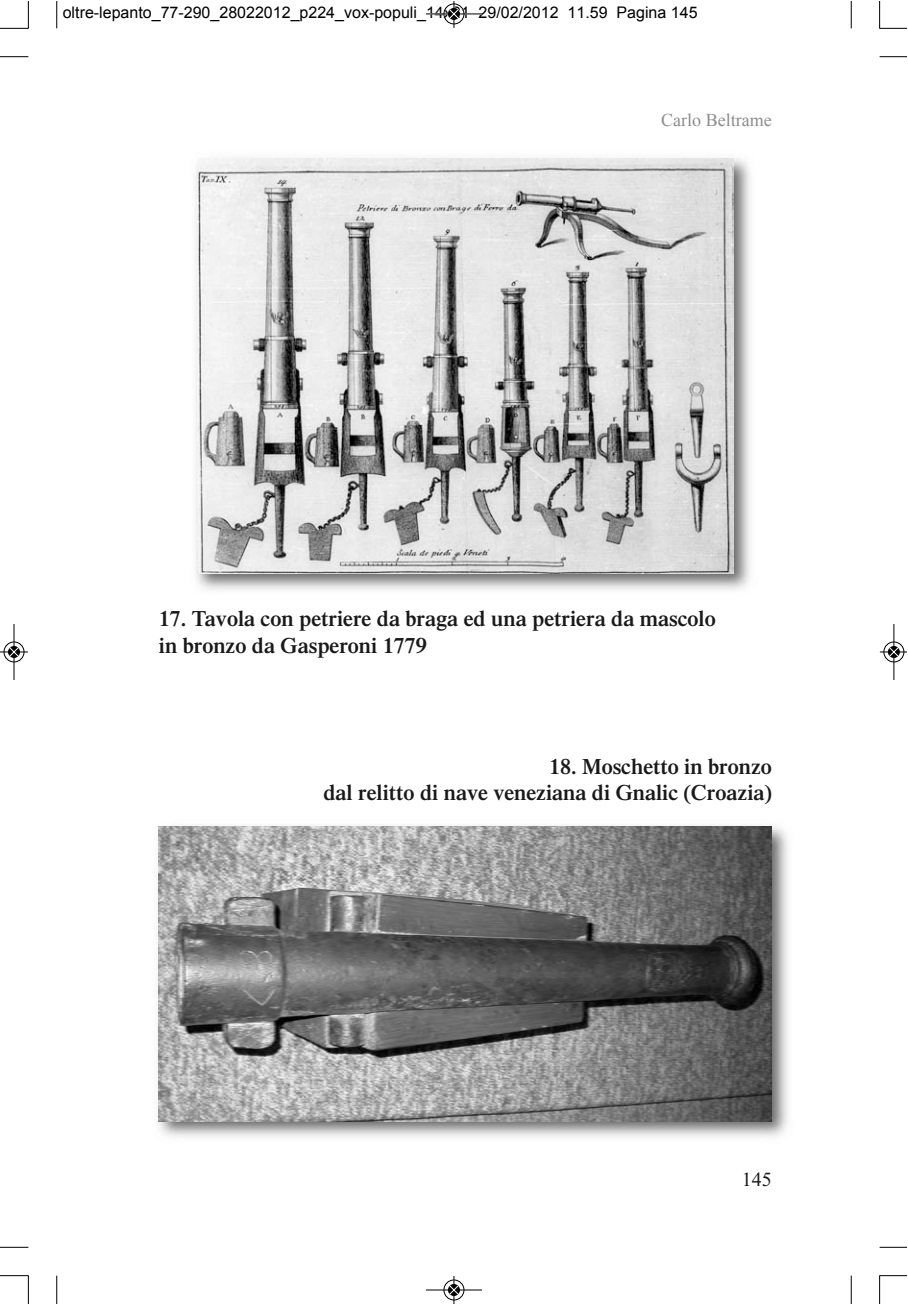
<style>
.page{position:relative;width:908px;height:1304px;background:#fff}
.page>*{position:absolute;margin:0;border:0;box-sizing:border-box;transform-origin:0 0}
.t1{font:600 22px/26.4px "Times";color:#191919}
.t2{font:20px "Times New Roman";color:#191919}
.t3{font:18px "Times New Roman";color:#8c8c8c}
.t4{font:16px "Arial";color:#000}
</style>
<div class="page">
<img style="left:196px;top:158px;width:554px;height:432px">
<img style="left:197px;top:159px;width:536px;height:415px">
<img style="left:158px;top:826px;width:630px;height:311px">
<img style="left:159px;top:827px;width:612px;height:294px">
<svg style="left:56px;top:2px;width:1px;height:26px"></svg>
<svg style="left:0;top:56px;width:28px;height:1px"></svg>
<svg style="left:850px;top:2px;width:1px;height:26px"></svg>
<svg style="left:879px;top:56px;width:27px;height:1px"></svg>
<svg style="left:56px;top:1276px;width:1px;height:28px"></svg>
<svg style="left:0;top:1247px;width:28px;height:1px"></svg>
<svg style="left:850px;top:1276px;width:1px;height:28px"></svg>
<svg style="left:879px;top:1247px;width:27px;height:1px"></svg>
<svg style="left:0;top:2px;width:29px;height:27px"></svg>
<svg style="left:879px;top:2px;width:27px;height:27px"></svg>
<svg style="left:0;top:1275px;width:29px;height:29px"></svg>
<svg style="left:879px;top:1275px;width:27px;height:29px"></svg>
<div style="left:443px;top:3px;width:21px;height:22px;border:1px solid #fff;border-radius:50%"></div>
<hr style="left:426px;top:14px;width:56px;height:1px;background:#000">
<div style="left:443px;top:4px;width:21px;height:20px;border:1px solid #000;border-radius:50%"></div>
<svg style="left:448px;top:2px;width:11px;height:26px"></svg>
<div style="left:443px;top:1279px;width:21px;height:22px;border:1px solid #fff;border-radius:50%"></div>
<hr style="left:426px;top:1290px;width:56px;height:1px;background:#000">
<div style="left:443px;top:1280px;width:21px;height:20px;border:1px solid #000;border-radius:50%"></div>
<svg style="left:448px;top:1276px;width:11px;height:28px"></svg>
<div style="left:3px;top:641px;width:22px;height:22px;border:1px solid #fff;border-radius:50%"></div>
<hr style="left:14px;top:624px;width:1px;height:56px;background:#000">
<div style="left:4px;top:642px;width:20px;height:20px;border:1px solid #000;border-radius:50%"></div>
<svg style="left:0;top:647px;width:28px;height:10px"></svg>
<div style="left:882px;top:641px;width:22px;height:22px;border:1px solid #fff;border-radius:50%"></div>
<hr style="left:893px;top:624px;width:1px;height:56px;background:#000">
<div style="left:883px;top:642px;width:20px;height:20px;border:1px solid #000;border-radius:50%"></div>
<svg style="left:879px;top:647px;width:27px;height:10px"></svg>
<p class="t4" style="left:63px;top:4px;width:636px">oltre-lepanto_77-290_28022012_p224_vox-populi_14x21 29/02/2012 11.59 Pagina 145</p>
<p class="t3" style="left:661px;top:110px;width:112px">Carlo Beltrame</p>
<p class="t1" style="left:159px;top:605px;width:558px">17. Tavola con petriere da braga ed una petriera da mascolo in bronzo da Gasperoni 1779</p>
<p class="t1" style="left:323px;top:753px;width:449px;text-align:right">18. Moschetto in bronzo<br>dal relitto di nave veneziana di Gnalic (Croazia)</p>
<p class="t2" style="left:741px;top:1169px;width:31px">145</p>
</div>
